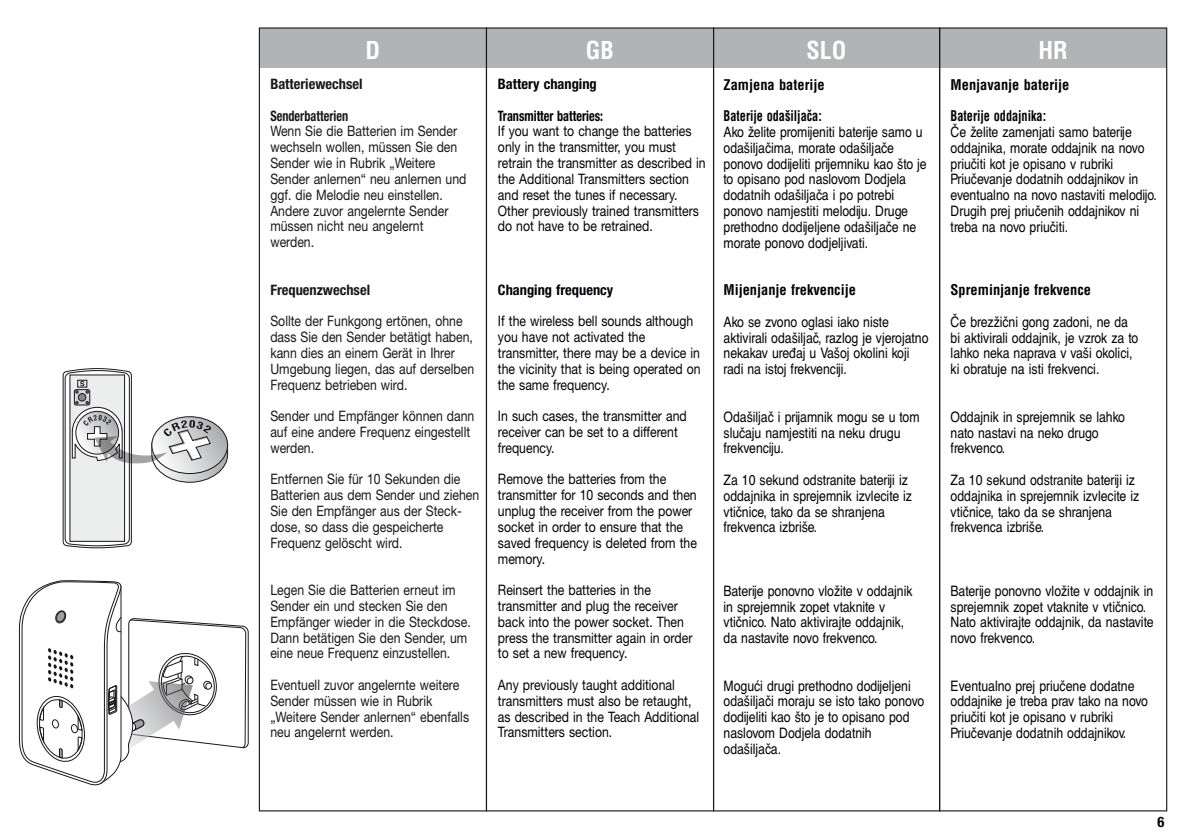
<style>
.page{position:relative;width:1191px;height:840px;background:#fff}
.page>*{position:absolute;margin:0;border:0;box-sizing:border-box;transform-origin:0 0}
.t1{font:700 condensed 24px "Helvetica";color:#fff}
.t2{font:14.4px/15.8px "Helvetica LTCE";color:#000206;scale:.85 1}
.t3{font:14.4px/15.8px "Helvetica Neue";color:#000206;scale:.85 1}
.t4{font:14.4px/15.8px "Helvetica Neue";color:#1a171c;scale:.85 1}
.t5{font:700 condensed 14.4px/31.6px "Helvetica LTCE";color:#000206}
.t6{font:700 condensed 14.4px/31.6px "Helvetica Neue";color:#000206}
.t7{font:700 condensed 14.4px/31.6px "Helvetica Neue";color:#1a171c}
.t8{font:700 condensed 14.4px "Helvetica Neue";color:#000}
</style>
<div class="page">
<div style="left:259px;top:28px;width:907px;height:39px;background:#b1b3b4"></div>
<div style="left:939px;top:27px;width:228px;height:784px;border:1px solid #1a171c"></div>
<svg style="left:62px;top:368px;width:166px;height:180px"></svg>
<svg style="left:19px;top:580px;width:230px;height:206px"></svg>
<h1 class="t1" style="left:365px;top:35px;width:16px">D</h1>
<h1 class="t1" style="left:586px;top:35px;width:30px">GB</h1>
<h1 class="t1" style="left:806px;top:35px;width:42px">SLO</h1>
<h1 class="t1" style="left:1038px;top:35px;width:31px">HR</h1>
<p class="t7" style="left:270px;top:68px;width:94px">Batteriewechsel<br>Senderbatterien</p>
<p class="t4" style="left:270px;top:123px;width:232px">Wenn Sie die Batterien im Sender wechseln wollen, müssen Sie den<br>Sender wie in Rubrik „Weitere<br>Sender anlernen“ neu anlernen und ggf. die Melodie neu einstellen.<br>Andere zuvor angelernte Sender müssen nicht neu angelernt werden.</p>
<p class="t7" style="left:270px;top:273px;width:101px">Frequenzwechsel</p>
<p class="t4" style="left:270px;top:313px;width:241px">Sollte der Funkgong ertönen, ohne dass Sie den Sender betätigt haben, kann dies an einem Gerät in Ihrer<br>Umgebung liegen, das auf derselben<br>Frequenz betrieben wird.</p>
<p class="t4" style="left:270px;top:407px;width:241px">Sender und Empfänger können dann auf eine andere Frequenz eingestellt werden.</p>
<p class="t4" style="left:270px;top:471px;width:247px">Entfernen Sie für 10 Sekunden die<br>Batterien aus dem Sender und ziehen<br>Sie den Empfänger aus der Steck&shy;dose, so dass die gespeicherte<br>Frequenz gelöscht wird.</p>
<p class="t4" style="left:270px;top:581px;width:237px">Legen Sie die Batterien erneut im Sender ein und stecken Sie den Empfänger wieder in die Steckdose.<br>Dann betätigen Sie den Sender, um eine neue Frequenz einzustellen.</p>
<p class="t4" style="left:270px;top:676px;width:235px">Eventuell zuvor angelernte weitere<br>Sender müssen wie in Rubrik „Weitere Sender anlernen“ ebenfalls neu angelernt werden.</p>
<p class="t6" style="left:498px;top:68px;width:107px">Battery changing<br>Transmitter batteries:</p>
<p class="t3" style="left:498px;top:123px;width:246px">If you want to change the batteries only in the transmitter, you must retrain the transmitter as described in the Additional Transmitters section and reset the tunes if necessary.<br>Other previously trained transmitters do not have to be retrained.</p>
<p class="t6" style="left:498px;top:273px;width:117px">Changing frequency</p>
<p class="t3" style="left:498px;top:313px;width:240px">If the wireless bell sounds although you have not activated the transmitter, there may be a device in the vicinity that is being operated on the same frequency.</p>
<p class="t3" style="left:498px;top:407px;width:224px">In such cases, the transmitter and receiver can be set to a different frequency.</p>
<p class="t3" style="left:498px;top:471px;width:236px">Remove the batteries from the transmitter for 10 seconds and then unplug the receiver from the power socket in order to ensure that the saved frequency is deleted from the memory.</p>
<p class="t3" style="left:498px;top:581px;width:230px">Reinsert the batteries in the transmitter and plug the receiver back into the power socket. Then press the transmitter again in order to set a new frequency.</p>
<p class="t3" style="left:498px;top:676px;width:238px">Any previously taught additional transmitters must also be retaught, as described in the Teach Additional<br>Transmitters section.</p>
<p class="t5" style="left:723px;top:68px;width:103px">Zamjena baterije<br>Baterije odašiljača:</p>
<p class="t2" style="left:723px;top:124px;width:241px">Ako želite promijeniti baterije samo u odašiljačima, morate odašiljače ponovo dodijeliti prijemniku kao što je to opisano pod naslovom Dodjela dodatnih odašiljača i po potrebi ponovo namjestiti melodiju. Druge prethodno dodijeljene odašiljače ne morate ponovo dodjeljivati.</p>
<p class="t5" style="left:723px;top:274px;width:134px">Mijenjanje frekvencije</p>
<p class="t2" style="left:723px;top:314px;width:243px">Ako se zvono oglasi iako niste aktivirali odašiljač, razlog je vjerojatno nekakav uređaj u Vašoj okolini koji radi na istoj frekvenciji.</p>
<p class="t2" style="left:723px;top:408px;width:232px">Odašiljač i prijamnik mogu se u tom slučaju namjestiti na neku drugu frekvenciju.</p>
<p class="t2" style="left:723px;top:472px;width:223px">Za 10 sekund odstranite bateriji iz oddajnika in sprejemnik izvlecite iz vtičnice, tako da se shranjena frekvenca izbriše.</p>
<p class="t2" style="left:723px;top:582px;width:224px">Baterije ponovno vložite v oddajnik in sprejemnik zopet vtaknite v vtičnico. Nato aktivirajte oddajnik, da nastavite novo frekvenco.</p>
<p class="t2" style="left:723px;top:677px;width:237px">Mogući drugi prethodno dodijeljeni odašiljači moraju se isto tako ponovo dodijeliti kao što je to opisano pod naslovom Dodjela dodatnih odašiljača.</p>
<p class="t5" style="left:950px;top:68px;width:120px">Menjavanje baterije<br>Baterije oddajnika:</p>
<p class="t2" style="left:950px;top:124px;width:244px">Če želite zamenjati samo baterije oddajnika, morate oddajnik na novo priučiti kot je opisano v rubriki Priučevanje dodatnih oddajnikov in eventualno na novo nastaviti melodijo.<br>Drugih prej priučenih oddajnikov ni treba na novo priučiti.</p>
<p class="t5" style="left:950px;top:274px;width:142px">Spreminjanje frekvence</p>
<p class="t2" style="left:950px;top:314px;width:222px">Če brezžični gong zadoni, ne da bi aktivirali oddajnik, je vzrok za to lahko neka naprava v vaši okolici, ki obratuje na isti frekvenci.</p>
<p class="t2" style="left:950px;top:408px;width:207px">Oddajnik in sprejemnik se lahko nato nastavi na neko drugo frekvenco.</p>
<p class="t2" style="left:950px;top:472px;width:223px">Za 10 sekund odstranite bateriji iz oddajnika in sprejemnik izvlecite iz vtičnice, tako da se shranjena frekvenca izbriše.</p>
<p class="t2" style="left:950px;top:582px;width:240px">Baterije ponovno vložite v oddajnik in sprejemnik zopet vtaknite v vtičnico.<br>Nato aktivirajte oddajnik, da nastavite novo frekvenco.</p>
<p class="t2" style="left:950px;top:677px;width:234px">Eventualno prej priučene dodatne oddajnike je treba prav tako na novo priučiti kot je opisano v rubriki Priučevanje dodatnih oddajnikov.</p>
<p class="t8" style="left:1157px;top:812px;width:8px">6</p>
</div>
